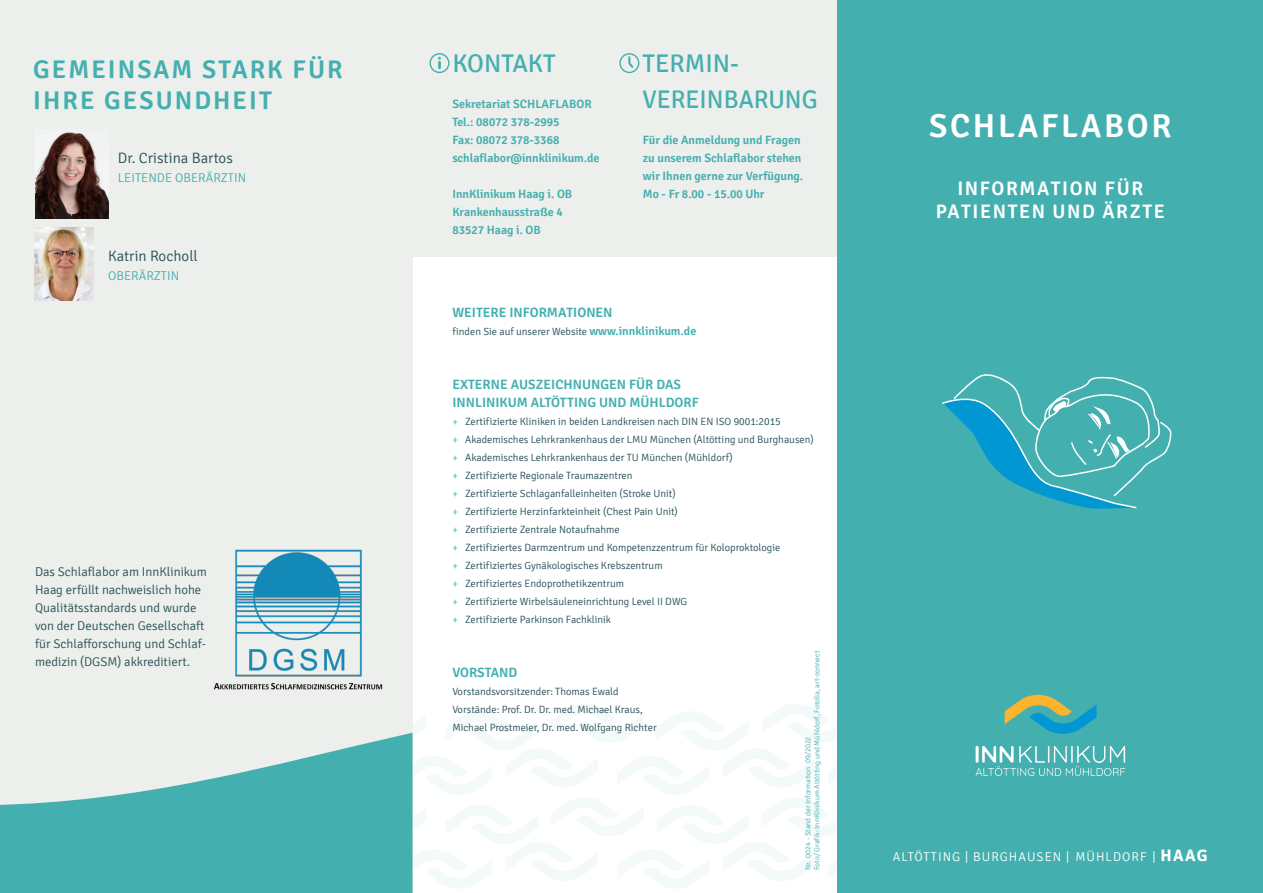
<style>
.page{position:relative;width:1263px;height:893px;background:#fff}
.page>*{position:absolute;margin:0;border:0;box-sizing:border-box;transform-origin:0 0}
.Cover_Titel{font:600 33px "Signika";letter-spacing:.08em;color:#fff}
.t1{font:600 25.5px "Signika";letter-spacing:.08em;color:#44afaf}
.Überschrift_Kontakt{font:25.5px "Signika";color:#44afaf}
.Cover_Titel-2{font:600 19.5px "Signika";letter-spacing:.08em;color:#fff}
.Chefarzt_Bezeichnung{font:300 15px "Signika";color:#264f56}
.Unterüberschrift_Rüc{font:600 13.5px/18px "Signika";color:#44afaf}
.Zusatzinfos_Überschr{font:300 12.75px/18px "Signika";color:#264f56}
.Cover_Titel-3{font:300 12.75px "Signika";letter-spacing:.08em;color:#fff}
.Chefarzt_Bezeichnung-2{font:300 12.75px "Signika";color:#44afaf}
.Zusatzinfos_Kontakt{font:600 12px/18px "Signika";color:#44afaf}
.t2{font:300 10.5px/18px "Signika";color:#264f56}
.t3{font:300 7.5px "Signika";color:#44afaf}
.s1{font-weight:600;font-size:12px;color:#44afaf}
.s2{color:#44afaf}
.s3{font-weight:700;font-size:16.5px}
</style>
<div class="page">
<div style="left:412px;top:0;width:426px;height:256px;background:#ecefeb"></div>
<div style="left:838px;top:0;width:425px;height:893px;background:#44afaf"></div>
<svg style="left:412px;top:695px;width:714px;height:194px"></svg>
<div style="left:0;top:0;width:412px;height:893px;background:#ecefeb"></div>
<svg style="left:0;top:733px;width:412px;height:160px;fill:#44afaf"></svg>
<img style="left:34px;top:228px;width:60px;height:73px">
<div style="left:429px;top:53px;width:20px;height:20px;border:1px solid #44afaf;border-radius:50%"></div>
<svg style="left:438px;top:58px;width:3px;height:10px"></svg>
<div style="left:619px;top:53px;width:20px;height:20px;border:1px solid #44afaf;border-radius:50%"></div>
<svg style="left:628px;top:57px;width:7px;height:13px"></svg>
<img style="left:35px;top:130px;width:73px;height:89px">
<img style="left:214px;top:549px;width:169px;height:141px">
<svg style="left:942px;top:374px;width:229px;height:135px"></svg>
<p class="t1" style="left:33px;top:55px;width:311px">GEMEINSAM STARK FÜR</p>
<p class="t1" style="left:33px;top:85px;width:240px">IHRE GESUNDHEIT</p>
<p class="Chefarzt_Bezeichnung" style="left:118px;top:150px;width:117px">Dr. Cristina Bartos</p>
<p class="Chefarzt_Bezeichnung-2" style="left:118px;top:170px;width:130px">LEITENDE OBERÄRZTIN</p>
<p class="Chefarzt_Bezeichnung" style="left:108px;top:248px;width:91px">Katrin Rocholl</p>
<p class="Chefarzt_Bezeichnung-2" style="left:108px;top:269px;width:73px">OBERÄRZTIN</p>
<p class="Zusatzinfos_Überschr" style="left:35px;top:563px;width:173px">Das Schlaflabor am InnKlinikum<br>Haag erfüllt nachweislich hohe<br>Qualitätsstandards und wurde von der Deutschen Gesellschaft für Schlafforschung und Schlaf&shy;medizin (DGSM) akkreditiert.</p>
<p class="Überschrift_Kontakt" style="left:452px;top:49px;width:105px">KONTAKT</p>
<p class="Zusatzinfos_Kontakt" style="left:452px;top:95px;width:141px">Sekretariat SCHLAFLABOR</p>
<p class="Zusatzinfos_Kontakt" style="left:452px;top:113px;width:109px">Tel.: 08072 378-2995<br>Fax: 08072 378-3368</p>
<p class="Zusatzinfos_Kontakt" style="left:452px;top:149px;width:149px">schlaflabor@innklinikum.de</p>
<p class="Zusatzinfos_Kontakt" style="left:452px;top:185px;width:121px">InnKlinikum Haag i. OB</p>
<p class="Zusatzinfos_Kontakt" style="left:452px;top:203px;width:112px">Krankenhausstraße 4</p>
<p class="Zusatzinfos_Kontakt" style="left:452px;top:221px;width:90px">83527 Haag i. OB</p>
<p class="Überschrift_Kontakt" style="left:643px;top:49px;width:98px">TERMIN-</p>
<p class="Überschrift_Kontakt" style="left:643px;top:85px;width:177px">VEREINBARUNG</p>
<p class="Zusatzinfos_Kontakt" style="left:643px;top:131px;width:162px">Für die Anmeldung und Fragen zu unserem Schlaflabor stehen wir Ihnen gerne zur Verfügung.</p>
<p class="Zusatzinfos_Kontakt" style="left:643px;top:185px;width:123px">Mo - Fr 8.00 - 15.00 Uhr</p>
<p class="Unterüberschrift_Rüc" style="left:452px;top:303px;width:162px">WEITERE INFORMATIONEN</p>
<p class="t2" style="left:452px;top:322px;width:245px">finden Sie auf unserer Website <span class="s1">www.innklinikum.de</span></p>
<p class="Unterüberschrift_Rüc" style="left:452px;top:375px;width:248px">EXTERNE AUSZEICHNUNGEN FÜR DAS<br>INNLINIKUM ALTÖTTING UND MÜHLDORF</p>
<p class="t2" style="left:452px;top:412px;width:330px"><span class="s2">+</span> Zertifizierte Kliniken in beiden Landkreisen nach DIN EN ISO 9001:2015</p>
<p class="t2" style="left:452px;top:430px;width:363px"><span class="s2">+</span> Akademisches Lehrkrankenhaus der LMU München (Altötting und Burghausen)</p>
<p class="t2" style="left:452px;top:448px;width:282px"><span class="s2">+</span> Akademisches Lehrkrankenhaus der TU München (Mühldorf)</p>
<p class="t2" style="left:452px;top:466px;width:182px"><span class="s2">+</span> Zertifizierte Regionale Traumazentren</p>
<p class="t2" style="left:452px;top:484px;width:225px"><span class="s2">+</span> Zertifizierte Schlaganfalleinheiten (Stroke Unit)</p>
<p class="t2" style="left:452px;top:502px;width:227px"><span class="s2">+</span> Zertifizierte Herzinfarkteinheit (Chest Pain Unit)</p>
<p class="t2" style="left:452px;top:520px;width:169px"><span class="s2">+</span> Zertifizierte Zentrale Notaufnahme</p>
<p class="t2" style="left:452px;top:538px;width:329px"><span class="s2">+</span> Zertifiziertes Darmzentrum und Kompetenzzentrum für Koloproktologie</p>
<p class="t2" style="left:452px;top:556px;width:212px"><span class="s2">+</span> Zertifiziertes Gynäkologisches Krebszentrum</p>
<p class="t2" style="left:452px;top:574px;width:173px"><span class="s2">+</span> Zertifiziertes Endoprothetikzentrum</p>
<p class="t2" style="left:452px;top:592px;width:236px"><span class="s2">+</span> Zertifizierte Wirbelsäuleneinrichtung Level II DWG</p>
<p class="t2" style="left:452px;top:610px;width:160px"><span class="s2">+</span> Zertifizierte Parkinson Fachklinik</p>
<p class="Unterüberschrift_Rüc" style="left:452px;top:663px;width:67px">VORSTAND</p>
<p class="t2" style="left:452px;top:682px;width:168px">Vorstandsvorsitzender: Thomas Ewald</p>
<p class="t2" style="left:452px;top:700px;width:206px">Vorstände: Prof. Dr. Dr. med. Michael Kraus,<br>Michael Prostmeier, Dr. med. Wolfgang Richter</p>
<p class="t3" style="left:813px;top:870px;width:221px;rotate:-90deg">Foto/ Grafik: InnKlinikum Altötting und Mühldorf, Fotolia, art-connect</p>
<p class="t3" style="left:804px;top:870px;width:135px;rotate:-90deg">Nr. 0024 - Stand der Information 09/2022</p>
<p class="Cover_Titel" style="left:929px;top:107px;width:244px">SCHLAFLABOR</p>
<p class="Cover_Titel-2" style="left:957px;top:177px;width:187px">INFORMATION FÜR</p>
<p class="Cover_Titel-2" style="left:936px;top:200px;width:230px">PATIENTEN UND ÄRZTE</p>
<p class="Cover_Titel-3" style="left:893px;top:849px;width:316px">ALTÖTTING | BURGHAUSEN | MÜHLDORF | <span class="s3">HAAG</span></p>
</div>
